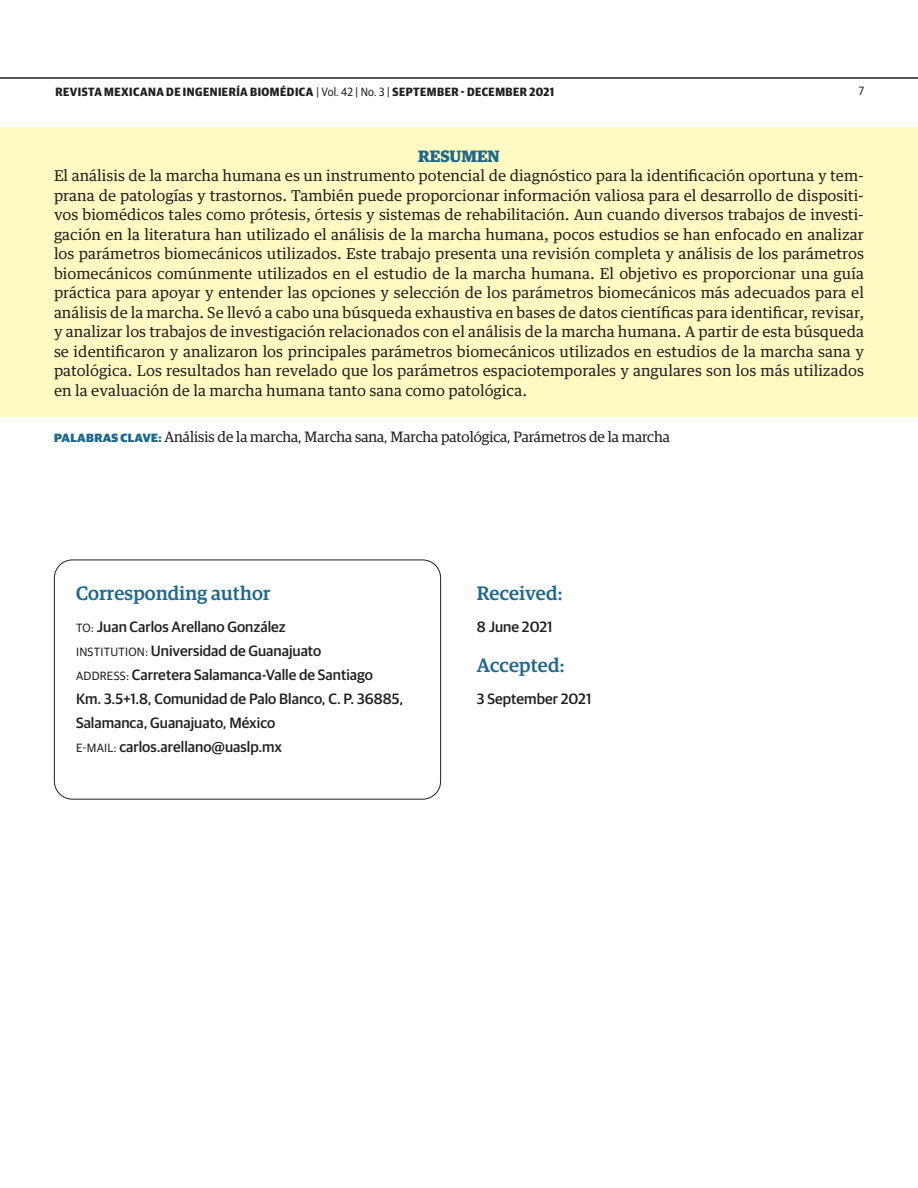
<style>
.page{position:relative;width:918px;height:1188px;background:#fff}
.page>*{position:absolute;margin:0;border:0;box-sizing:border-box;transform-origin:0 0}
.Cabecilla_Correspond{font:500 19.5px "Guardian Egyp";letter-spacing:.01em;color:#1e698c}
.Art_Inv_Resumen_Cabe{font:700 16.5px "Guardian Egyp";color:#1e698c}
.Art_Inv_Resumen_-EN{font:15px/19.5px "Guardian Egyptian Text";color:#231f20;text-align:justify}
.Correspondencia{font:500 15px/24px "Guardian Sans";color:#231f20}
.Keywords{font:15px "Guardian Egyptian";color:#231f20}
.t1{font:700 12px "Guardian Sans Narrow";letter-spacing:.04em;color:#231f20}
.t2{font:12px "Guardian Sans Narrow";color:#231f20}
.s1{font-weight:400}
.s2{font-family:"Guardian Sans";font-weight:900;font-size:12px;color:#1e698c}
.s3{font-weight:400;font-size:12px}
</style>
<div class="page">
<hr style="left:0;top:77px;width:918px;height:2px;background:#231f20">
<div style="left:0;top:128px;width:918px;height:289px;background:#fffac1"></div>
<div style="left:54px;top:560px;width:387px;height:240px;border:1px solid #231f20;border-radius:18px"></div>
<p class="t1" style="left:55px;top:83px;width:500px">REVISTA MEXICANA DE INGENIERÍA BIOMÉDICA <span class="s1">| Vol. 42 | No. 3 |</span> SEPTEMBER - DECEMBER 2021</p>
<p class="t2" style="left:859px;top:82px;width:7px">7</p>
<p class="Art_Inv_Resumen_Cabe" style="left:418px;top:143px;width:83px">RESUMEN</p>
<p class="Art_Inv_Resumen_-EN" style="left:54px;top:165px;width:812px">El análisis de la marcha humana es un instrumento potencial de diagnóstico para la identificación oportuna y tem&shy;prana de patologías y trastornos. También puede proporcionar información valiosa para el desarrollo de dispositi&shy;vos biomédicos tales como prótesis, órtesis y sistemas de rehabilitación. Aun cuando diversos trabajos de investi&shy;gación en la literatura han utilizado el análisis de la marcha humana, pocos estudios se han enfocado en analizar los parámetros biomecánicos utilizados. Este trabajo presenta una revisión completa y análisis de los parámetros biomecánicos comúnmente utilizados en el estudio de la marcha humana. El objetivo es proporcionar una guía práctica para apoyar y entender las opciones y selección de los parámetros biomecánicos más adecuados para el análisis de la marcha. Se llevó a cabo una búsqueda exhaustiva en bases de datos científicas para identificar, revisar, y analizar los trabajos de investigación relacionados con el análisis de la marcha humana. A partir de esta búsqueda se identificaron y analizaron los principales parámetros biomecánicos utilizados en estudios de la marcha sana y patológica. Los resultados han revelado que los parámetros espaciotemporales y angulares son los más utilizados en la evaluación de la marcha humana tanto sana como patológica.</p>
<p class="Keywords" style="left:54px;top:426px;width:617px"><span class="s2">PALABRAS CLAVE:</span> Análisis de la marcha, Marcha sana, Marcha patológica, Parámetros de la marcha</p>
<p class="Cabecilla_Correspond" style="left:76px;top:579px;width:196px">Corresponding author</p>
<p class="Correspondencia" style="left:76px;top:613px;width:211px"><span class="s3">TO:</span> Juan Carlos Arellano González</p>
<p class="Correspondencia" style="left:76px;top:637px;width:247px"><span class="s3">INSTITUTION:</span> Universidad de Guanajuato</p>
<p class="Correspondencia" style="left:76px;top:661px;width:329px"><span class="s3">ADDRESS:</span> Carretera Salamanca-Valle de Santiago<br>Km. 3.5+1.8, Comunidad de Palo Blanco, C. P. 36885,<br>Salamanca, Guanajuato, México</p>
<p class="Correspondencia" style="left:76px;top:733px;width:208px"><span class="s3">E-MAIL:</span> carlos.arellano@uaslp.mx</p>
<p class="Cabecilla_Correspond" style="left:477px;top:579px;width:87px">Received:</p>
<p class="Correspondencia" style="left:477px;top:613px;width:77px">8 June 2021</p>
<p class="Cabecilla_Correspond" style="left:477px;top:651px;width:89px">Accepted:</p>
<p class="Correspondencia" style="left:477px;top:685px;width:116px">3 September 2021</p>
</div>
